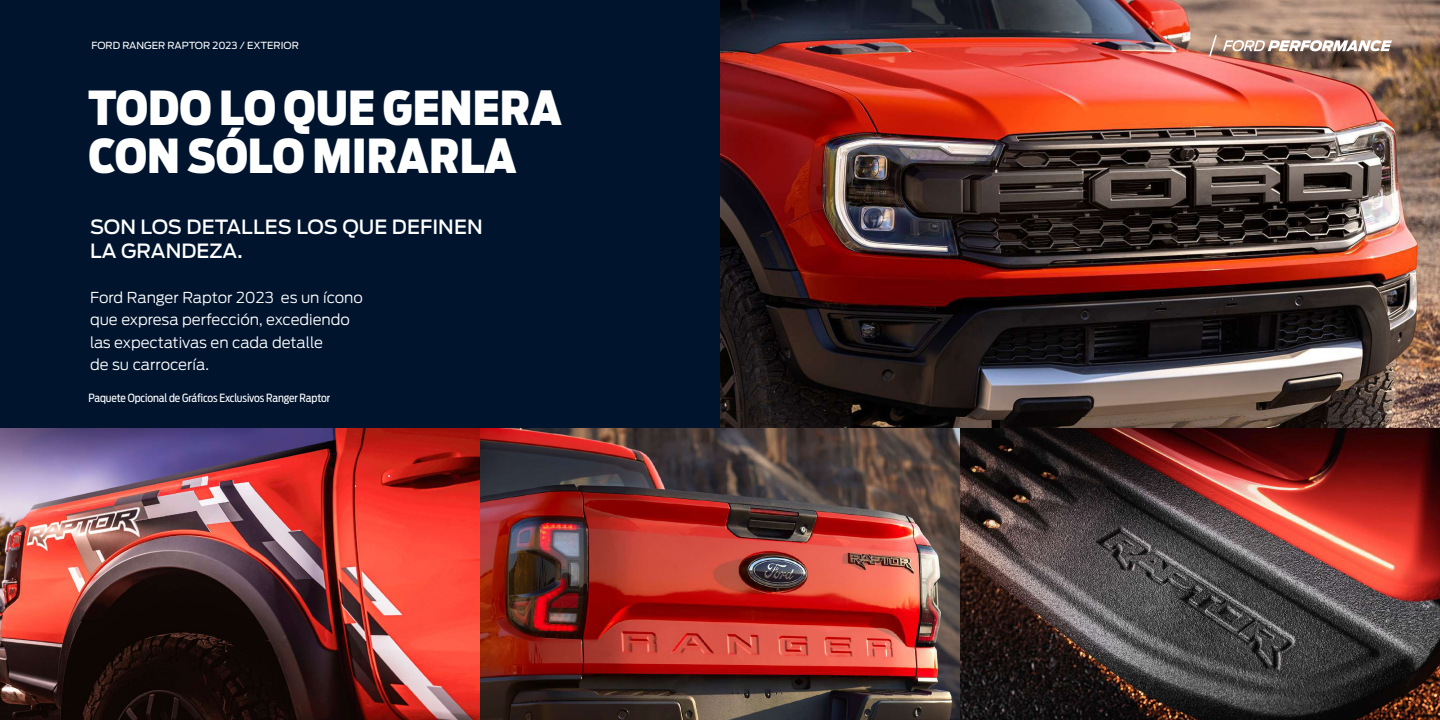
<style>
.page{position:relative;width:1440px;height:720px;background:#00142e}
.page>*{position:absolute;margin:0;border:0;box-sizing:border-box;transform-origin:0 0}
.t1{font:900 46.5px/48px "Ford Antenna Cond";color:#fff}
.t2{font:500 19.5px/24px "Ford Antenna";letter-spacing:.005em;color:#fff}
.t3{font:300 15px/22.5px "Ford Antenna";color:#fff}
.t4{font:11.25px "Ford Antenna Cond";letter-spacing:-.01em;color:#fff}
.t5{font:9.75px "Ford Antenna";color:#fff}
</style>
<div class="page">
<img style="left:720px;top:0;width:720px;height:428px">
<img style="left:0;top:428px;width:1440px;height:292px">
<svg style="left:1223px;top:40px;width:169px;height:11px;background:#d1c3bb"></svg>
<svg style="left:1209px;top:35px;width:8px;height:21px"></svg>
<p class="t5" style="left:92px;top:37px;width:209px">FORD RANGER RAPTOR 2023 / EXTERIOR</p>
<h1 class="t1" style="left:88px;top:78px;width:475px">TODO LO QUE GENERA<br>CON SÓLO MIRARLA</h1>
<h2 class="t2" style="left:90px;top:213px;width:394px">SON LOS DETALLES LOS QUE DEFINEN<br>LA GRANDEZA.</h2>
<p class="t3" style="left:90px;top:284px;width:275px">Ford Ranger Raptor 2023 es un ícono que expresa perfección, excediendo las expectativas en cada detalle<br>de su carrocería.</p>
<p class="t4" style="left:88px;top:388px;width:243px">Paquete Opcional de Gráficos Exclusivos Ranger Raptor</p>
</div>
